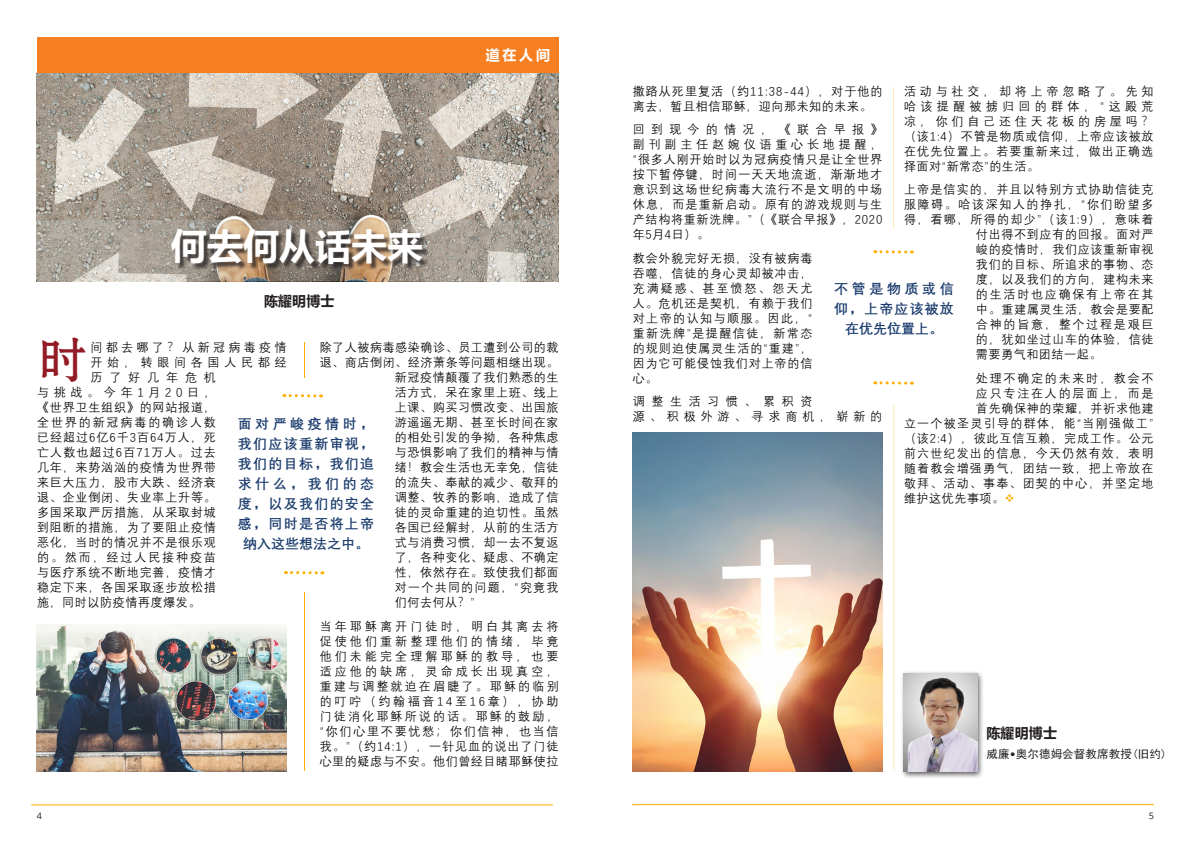
<style>
.page{position:relative;width:1191px;height:842px;background:#fff}
.page>*{position:absolute;margin:0;border:0;box-sizing:border-box;transform-origin:0 0}
.t1{font:47.9px "FZSHJW GB1 0";color:#931b26}
.t2{font:700 36px "Microsoft Ya Hei";color:#fff}
.Body_Text{font:700 14px "Microsoft Ya Hei";letter-spacing:.01em;color:#231f20}
.Body_Text-2{font:700 14px "Microsoft Ya Hei";color:#fff}
.t3{font:700 13.9px/20px "Deng Xian";letter-spacing:.095em;color:#1c3d6e;text-align:center}
.t4{font:12px/15px "Deng Xian";letter-spacing:.07em;color:#000;text-align:justify}
.t5{font:12px "Deng Xian";letter-spacing:.1em;color:#000}
.t6{font:12px "Deng Xian";letter-spacing:.05em;color:#000}
.t7{font:12px "Deng Xian";letter-spacing:.15em;color:#000}
.t8{font:12px "Deng Xian";letter-spacing:.11em;color:#000}
.t9{font:12px "Deng Xian";letter-spacing:.16em;color:#000}
.t10{font:12px/15px "Deng Xian";letter-spacing:.415em;color:#000}
.t11{font:12px "Deng Xian";letter-spacing:.395em;color:#000}
.t12{font:12px "Deng Xian";letter-spacing:.135em;color:#000}
.t13{font:12px "Deng Xian";letter-spacing:.095em;color:#000}
.t14{font:12px "Deng Xian";letter-spacing:.28em;color:#000}
.t15{font:12px "Deng Xian";letter-spacing:.105em;color:#000}
.t16{font:12px "Deng Xian";letter-spacing:.575em;color:#000}
.Body_Text-3{font:11.5px "Sim Hei";letter-spacing:.01em;color:#231f20}
.t17{font:8.9px "Open Sans";color:#231f20}
.s1{color:#ffad00}
.s2{font-family:"Calibri";font-size:12px}
</style>
<div class="page">
<div style="left:37px;top:37px;width:521px;height:37px;background:#f57f21"></div>
<img style="left:36px;top:73px;width:522px;height:208px">
<hr style="left:305px;top:342px;width:1px;height:428px;background:#ffad00">
<hr style="left:632px;top:804px;width:522px;height:1px;background:#ffad00">
<hr style="left:31px;top:804px;width:522px;height:1px;background:#ffad00">
<div style="left:216px;top:378px;width:179px;height:213px;background:#fff"></div>
<svg style="left:285px;top:571px;width:38px;height:3px"></svg>
<svg style="left:284px;top:394px;width:37px;height:3px"></svg>
<svg style="left:36px;top:220px;width:522px;height:60px"></svg>
<div style="left:900px;top:670px;width:84px;height:109px;background:#231f20;opacity:.75"></div>
<img style="left:903px;top:674px;width:74px;height:98px">
<div style="left:172px;top:231px;width:257px;height:40px;background:#231f20;opacity:.75"></div>
<svg style="left:875px;top:87px;width:37px;height:167px"></svg>
<svg style="left:875px;top:381px;width:37px;height:390px"></svg>
<img style="left:37px;top:624px;width:249px;height:147px">
<img style="left:632px;top:432px;width:250px;height:339px">
<p class="Body_Text-2" style="left:486px;top:45px;width:66px">道在人间</p>
<p class="t2" style="left:171px;top:221px;width:253px">何去何从话未来</p>
<p class="Body_Text" style="left:264px;top:291px;width:72px">陈耀明博士</p>
<p class="t1" style="left:38px;top:335px;width:50px">时</p>
<p class="t6" style="left:320px;top:340px;width:240px">除了人被病毒感染确诊、员工遭到公司的裁</p>
<p class="t14" style="left:90px;top:340px;width:198px">间都去哪了？从新冠病毒疫情</p>
<p class="t11" style="left:90px;top:355px;width:198px">开始，转眼间各国人民都经</p>
<p class="t16" style="left:90px;top:370px;width:127px">历了好几年危机</p>
<p class="t11" style="left:37px;top:385px;width:180px">与挑战。今年1月20日，</p>
<p class="t4" style="left:37px;top:399px;width:180px">《世界卫生组织》的网站报道，</p>
<p class="t9" style="left:37px;top:415px;width:180px">全世界的新冠病毒的确诊人数</p>
<p class="t4" style="left:37px;top:429px;width:180px">已经超过6亿6千3百64万人，死</p>
<p class="t13" style="left:37px;top:445px;width:180px">亡人数也超过6百71万人。过去</p>
<p class="t4" style="left:37px;top:459px;width:180px">几年，来势汹汹的疫情为世界带</p>
<p class="t4" style="left:37px;top:474px;width:180px">来巨大压力，股市大跌、经济衰</p>
<p class="t4" style="left:37px;top:489px;width:180px">退、企业倒闭、失业率上升等。</p>
<p class="t4" style="left:37px;top:504px;width:180px">多国采取严厉措施，从采取封城</p>
<p class="t4" style="left:37px;top:519px;width:180px">到阻断的措施，为了要阻止疫情</p>
<p class="t4" style="left:37px;top:534px;width:180px">恶化，当时的情况并不是很乐观</p>
<p class="t9" style="left:37px;top:550px;width:180px">的。然而，经过人民接种疫苗</p>
<p class="t4" style="left:37px;top:564px;width:180px">与医疗系统不断地完善，疫情才</p>
<p class="t4" style="left:37px;top:579px;width:180px">稳定下来，各国采取逐步放松措</p>
<p class="t6" style="left:37px;top:595px;width:165px">施，同时以防疫情再度爆发。</p>
<p class="t6" style="left:320px;top:355px;width:240px">退、商店倒闭、经济萧条等问题相继出现。</p>
<p class="t4" style="left:395px;top:369px;width:165px">新冠疫情颠覆了我们熟悉的生</p>
<p class="t4" style="left:395px;top:384px;width:165px">活方式，呆在家里上班、线上</p>
<p class="t4" style="left:395px;top:399px;width:165px">上课、购买习惯改变、出国旅</p>
<p class="t4" style="left:395px;top:414px;width:165px">游遥遥无期、甚至长时间在家</p>
<p class="t4" style="left:395px;top:429px;width:165px">的相处引发的争拗，各种焦虑</p>
<p class="t4" style="left:395px;top:444px;width:165px">与恐惧影响了我们的精神与情</p>
<p class="t4" style="left:395px;top:459px;width:165px">绪！教会生活也无幸免，信徒</p>
<p class="t4" style="left:395px;top:474px;width:165px">的流失、奉献的减少、敬拜的</p>
<p class="t4" style="left:395px;top:489px;width:165px">调整、牧养的影响，造成了信</p>
<p class="t4" style="left:395px;top:504px;width:165px">徒的灵命重建的迫切性。虽然</p>
<p class="t4" style="left:395px;top:519px;width:165px">各国已经解封，从前的生活方</p>
<p class="t4" style="left:395px;top:534px;width:165px">式与消费习惯，却一去不复返</p>
<p class="t4" style="left:395px;top:549px;width:165px">了，各种变化、疑虑、不确定</p>
<p class="t4" style="left:395px;top:564px;width:165px">性，依然存在。致使我们都面</p>
<p class="t15" style="left:395px;top:580px;width:165px">对一个共同的问题，“究竟我</p>
<p class="t4" style="left:395px;top:594px;width:81px">们何去何从？”</p>
<p class="t4" style="left:320px;top:618px;width:240px">当年耶稣离开门徒时，明白其离去将促使他们重新整理他们的情绪，毕竟他们未能完全理解耶稣的教导，也要适应他的缺席，灵命成长出现真空，重建与调整就迫在眉睫了。耶稣的临别的叮咛（约翰福音14至16章），协助门徒消化耶稣所说的话。耶稣的鼓励，“你们心里不要忧愁；你们信神，也当信我。”（约14:1），一针见血的说出了门徒心里的疑虑与不安。他们曾经目睹耶稣使拉</p>
<p class="t3" style="left:238px;top:413px;width:138px">面对严峻疫情时，我们应该重新审视，我们的目标，我们追求什么，我们的态度，以及我们的安全感，同时是否将上帝纳入这些想法之中。</p>
<p class="t4" style="left:904px;top:83px;width:251px">活动与社交，却将上帝忽略了。先知哈该提醒被掳归回的群体，“这殿荒凉，你们自己还住天花板的房屋吗？（该1:4）不管是物质或信仰，上帝应该被放在优先位置上。若要重新来过，做出正确选择面对“新常态”的生活。</p>
<p class="t5" style="left:904px;top:182px;width:251px">上帝是信实的，并且以特别方式协助信徒克</p>
<p class="t12" style="left:904px;top:197px;width:251px">服障碍。哈该深知人的挣扎，“你们盼望多</p>
<p class="t8" style="left:904px;top:212px;width:251px">得，看哪，所得的却少”（该1:9），意味着</p>
<p class="t4" style="left:976px;top:226px;width:179px">付出得不到应有的回报。面对严</p>
<p class="t4" style="left:976px;top:241px;width:179px">峻的疫情时，我们应该重新审视</p>
<p class="t4" style="left:976px;top:256px;width:179px">我们的目标、所追求的事物、态</p>
<p class="t4" style="left:976px;top:271px;width:179px">度，以及我们的方向，建构未来</p>
<p class="t7" style="left:976px;top:287px;width:179px">的生活时也应确保有上帝在其</p>
<p class="t4" style="left:976px;top:301px;width:179px">中。重建属灵生活，教会是要配</p>
<p class="t7" style="left:976px;top:317px;width:179px">合神的旨意，整个过程是艰巨</p>
<p class="t4" style="left:976px;top:331px;width:179px">的，犹如坐过山车的体验，信徒</p>
<p class="t6" style="left:976px;top:347px;width:127px">需要勇气和团结一起。</p>
<p class="t7" style="left:976px;top:370px;width:179px">处理不确定的未来时，教会不</p>
<p class="t7" style="left:976px;top:385px;width:179px">应只专注在人的层面上，而是</p>
<p class="t4" style="left:976px;top:400px;width:179px">首先确保神的荣耀，并祈求他建</p>
<p class="t8" style="left:904px;top:415px;width:251px">立一个被圣灵引导的群体，能“当刚强做工”</p>
<p class="t4" style="left:904px;top:430px;width:251px">（该2:4），彼此互信互赖，完成工作。公元</p>
<p class="t5" style="left:904px;top:445px;width:251px">前六世纪发出的信息，今天仍然有效，表明</p>
<p class="t5" style="left:904px;top:460px;width:251px">随着教会增强勇气，团结一致，把上帝放在</p>
<p class="t5" style="left:904px;top:475px;width:251px">敬拜、活动、事奉、团契的中心，并坚定地</p>
<p class="t6" style="left:904px;top:490px;width:112px">维护这优先事项。<span class="s1">❖</span></p>
<p class="t4" style="left:633px;top:83px;width:251px">撒路从死里复活（约11:38-44），对于他的离去，暂且相信耶稣，迎向那未知的未来。</p>
<p class="t4" style="left:633px;top:121px;width:251px">回到现今的情况，《联合早报》副刊副主任赵婉仪语重心长地提醒，“很多人刚开始时以为冠病疫情只是让全世界按下暂停键，时间一天天地流逝，渐渐地才意识到这场世纪病毒大流行不是文明的中场休息，而是重新启动。原有的游戏规则与生产结构将重新洗牌。”（《联合早报》，2020年5月4日）。</p>
<p class="t4" style="left:633px;top:250px;width:181px">教会外貌完好无损，没有被病毒吞噬，信徒的身心灵却被冲击，充满疑惑、甚至愤怒、怨天尤人。危机还是契机，有赖于我们对上帝的认知与顺服。因此，“重新洗牌”是提醒信徒，新常态的规则迫使属灵生活的“重建”，因为它可能侵蚀我们对上帝的信心。</p>
<p class="t10" style="left:633px;top:393px;width:251px">调整生活习惯、累积资<br>源、积极外游、寻求商机，崭新的</p>
<p class="t3" style="left:834px;top:278px;width:121px">不管是物质或信仰，上帝应该被放在优先位置上。</p>
<p class="Body_Text" style="left:986px;top:723px;width:72px">陈耀明博士</p>
<p class="Body_Text-3" style="left:986px;top:748px;width:182px">威廉<span class="s2">•</span>奥尔德姆会督教席教授(旧约)</p>
<p class="t17" style="left:37px;top:810px;width:7px">4</p>
<p class="t17" style="left:1149px;top:810px;width:7px">5</p>
</div>
